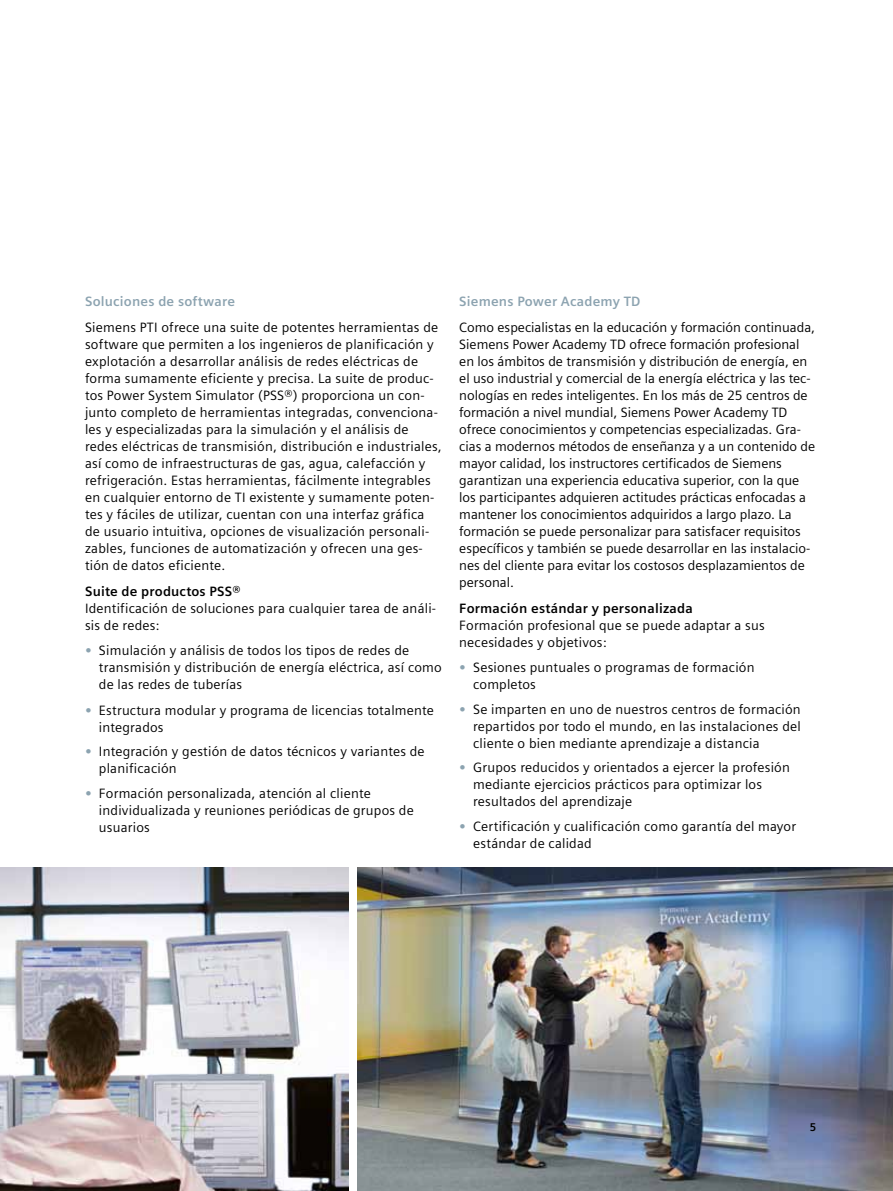
<style>
.page{position:relative;width:893px;height:1191px;background:#fff}
.page>*{position:absolute;margin:0;border:0;box-sizing:border-box;transform-origin:0 0}
.t1{font:13.5px/17px "Siemens Sans";letter-spacing:.015em;color:#000}
.t2{font:700 13.5px "Siemens Sans";letter-spacing:.015em;color:#000}
.t3{font:700 13.5px "Siemens Sans";letter-spacing:.015em;color:#8ca3b0}
.t4{font:700 11.25px "Siemens Sans";color:#000}
.s1{font-weight:700;color:#8ca3b0}
</style>
<div class="page">
<img style="left:357px;top:867px;width:536px;height:324px">
<img style="left:0;top:867px;width:349px;height:324px">
<p class="t3" style="left:85px;top:294px;width:152px">Soluciones de software</p>
<p class="t1" style="left:85px;top:319px;width:358px">Siemens PTI ofrece una suite de potentes herramientas de software que permiten a los ingenieros de planificación y explotación a desarrollar análisis de redes eléctricas de forma sumamente eficiente y precisa. La suite de produc&shy;tos Power System Simulator (PSS®) proporciona un con&shy;junto completo de herramientas integradas, convenciona&shy;les y especializadas para la simulación y el análisis de redes eléctricas de transmisión, distribución e industriales, así como de infraestructuras de gas, agua, calefacción y refrigeración. Estas herramientas, fácilmente integrables en cualquier entorno de TI existente y sumamente poten&shy;tes y fáciles de utilizar, cuentan con una interfaz gráfica de usuario intuitiva, opciones de visualización personali&shy;zables, funciones de automatización y ofrecen una ges&shy;tión de datos eficiente.</p>
<p class="t2" style="left:85px;top:583px;width:157px">Suite de productos PSS®</p>
<p class="t1" style="left:85px;top:599px;width:353px">Identificación de soluciones para cualquier tarea de análi&shy;sis de redes:</p>
<p class="t1" style="left:99px;top:642px;width:344px;text-indent:-14px"><span class="s1">•</span> Simulación y análisis de todos los tipos de redes de transmisión y distribución de energía eléctrica, así como de las redes de tuberías</p>
<p class="t1" style="left:99px;top:701px;width:336px;text-indent:-14px"><span class="s1">•</span> Estructura modular y programa de licencias totalmente integrados</p>
<p class="t1" style="left:99px;top:743px;width:327px;text-indent:-14px"><span class="s1">•</span> Integración y gestión de datos técnicos y variantes de planificación</p>
<p class="t1" style="left:99px;top:784px;width:316px;text-indent:-14px"><span class="s1">•</span> Formación personalizada, atención al cliente individualizada y reuniones periódicas de grupos de usuarios</p>
<p class="t3" style="left:459px;top:294px;width:183px">Siemens Power Academy TD</p>
<p class="t1" style="left:459px;top:319px;width:358px">Como especialistas en la educación y formación continuada, Siemens Power Academy TD ofrece formación profesional en los ámbitos de transmisión y distribución de energía, en el uso industrial y comercial de la energía eléctrica y las tec&shy;nologías en redes inteligentes. En los más de 25 centros de formación a nivel mundial, Siemens Power Academy TD ofrece conocimientos y competencias especializadas. Gra&shy;cias a modernos métodos de enseñanza y a un contenido de mayor calidad, los instructores certificados de Siemens garantizan una experiencia educativa superior, con la que los participantes adquieren actitudes prácticas enfocadas a mantener los conocimientos adquiridos a largo plazo. La formación se puede personalizar para satisfacer requisitos específicos y también se puede desarrollar en las instalacio&shy;nes del cliente para evitar los costosos desplazamientos de personal.</p>
<p class="t2" style="left:459px;top:600px;width:235px">Formación estándar y personalizada</p>
<p class="t1" style="left:459px;top:616px;width:307px">Formación profesional que se puede adaptar a sus necesidades y objetivos:</p>
<p class="t1" style="left:473px;top:659px;width:283px;text-indent:-14px"><span class="s1">•</span> Sesiones puntuales o programas de formación completos</p>
<p class="t1" style="left:473px;top:700px;width:329px;text-align:justify;text-indent:-14px"><span class="s1">•</span> Se imparten en uno de nuestros centros de formación repartidos por todo el mundo, en las instalaciones del cliente o bien mediante aprendizaje a distancia</p>
<p class="t1" style="left:473px;top:759px;width:318px;text-indent:-14px"><span class="s1">•</span> Grupos reducidos y orientados a ejercer la profesión mediante ejercicios prácticos para optimizar los resultados del aprendizaje</p>
<p class="t1" style="left:473px;top:817px;width:324px;text-indent:-14px"><span class="s1">•</span> Certificación y cualificación como garantía del mayor estándar de calidad</p>
<p class="t4" style="left:810px;top:1120px;width:8px">5</p>
</div>
